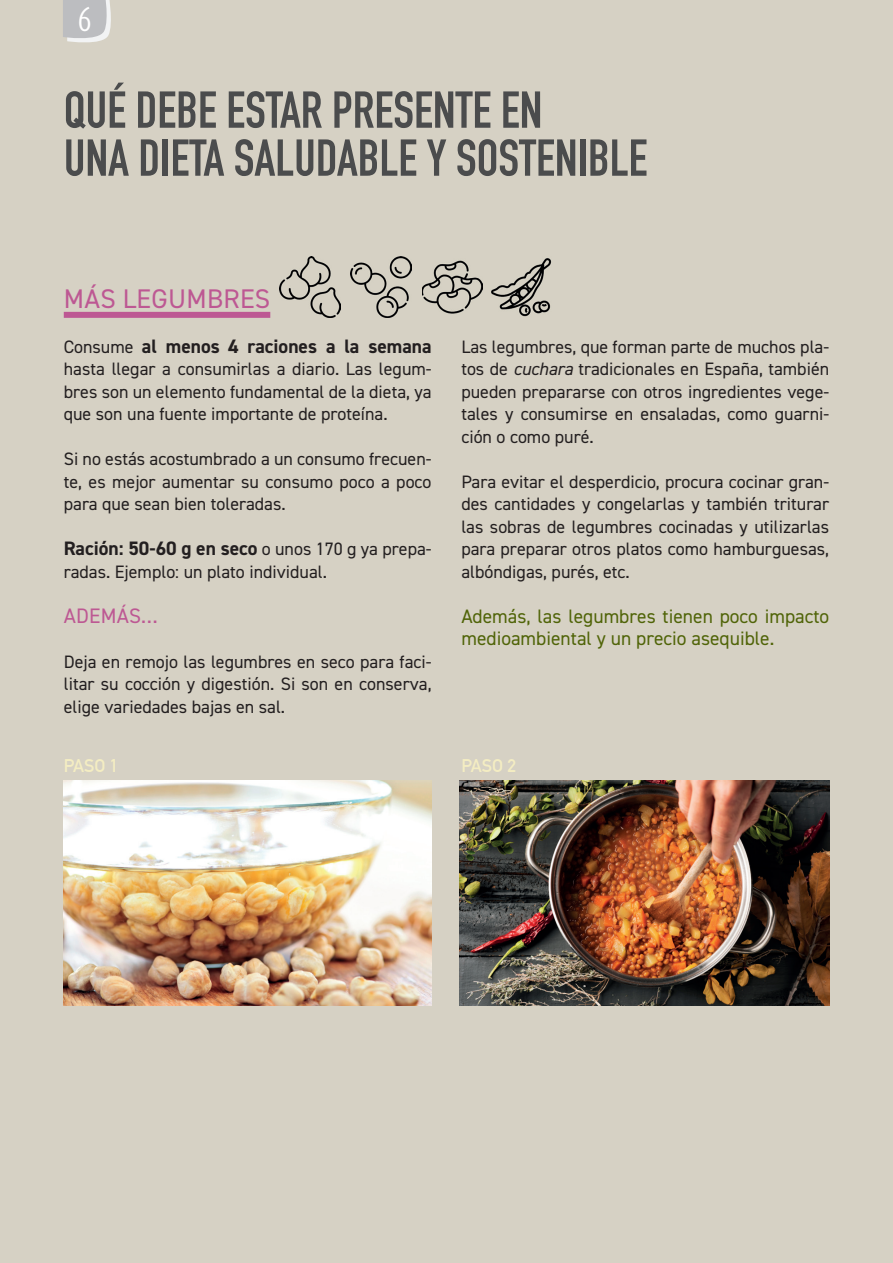
<style>
.page{position:relative;width:893px;height:1263px;background:#d6d1c4}
.page>*{position:absolute;margin:0;border:0;box-sizing:border-box;transform-origin:0 0}
.t1{font:700 51px/48px "DIN Condensed";color:#4b4c4d}
.t2{font:28.5px "Dax Compact Pro";color:#fff}
.t3{font:27px "DIN2014";letter-spacing:.01em;color:#bd5893}
.t4{font:21px "DIN2014";letter-spacing:.01em;color:#bd5893}
.t5{font:19.5px/22.5px "DIN2014";color:#506408}
.t6{font:700 19.5px "DIN2014";color:#231f20}
.t7{font:18px/22.5px "DIN2014";color:#231f20;text-align:justify}
.t8{font:700 18px "DIN Alternate";color:#f4edc2}
.s1{font-weight:400;font-size:18px}
.s2{font-style:italic}
</style>
<div class="page">
<svg style="left:63px;top:0;width:48px;height:43px;background:#c6c7c8"></svg>
<div style="left:64px;top:312px;width:206px;height:6px;background:#bd5893"></div>
<img style="left:64px;top:780px;width:368px;height:225px">
<img style="left:459px;top:780px;width:370px;height:225px">
<img style="left:280px;top:257px;width:60px;height:60px">
<img style="left:351px;top:257px;width:60px;height:60px">
<img style="left:422px;top:260px;width:61px;height:54px">
<img style="left:491px;top:258px;width:60px;height:59px">
<h2 class="t2" style="left:78px;top:1px;width:15px">6</h2>
<h1 class="t1" style="left:64px;top:86px;width:585px">QUÉ DEBE ESTAR PRESENTE EN<br>UNA DIETA SALUDABLE Y SOSTENIBLE</h1>
<h3 class="t3" style="left:64px;top:281px;width:208px">MÁS LEGUMBRES</h3>
<p class="t6" style="left:64px;top:333px;width:369px"><span class="s1">Consume</span> al menos 4 raciones a la semana</p>
<p class="t7" style="left:64px;top:357px;width:369px">hasta llegar a consumirlas a diario. Las legum&shy;bres son un elemento fundamental de la dieta, ya que son una fuente importante de proteína.</p>
<p class="t7" style="left:64px;top:447px;width:369px">Si no estás acostumbrado a un consumo frecuen&shy;te, es mejor aumentar su consumo poco a poco para que sean bien toleradas.</p>
<p class="t6" style="left:64px;top:535px;width:369px">Ración: 50-60 g en seco <span class="s1">o unos 170 g ya prepa-</span></p>
<p class="t7" style="left:64px;top:560px;width:265px">radas. Ejemplo: un plato individual.</p>
<p class="t4" style="left:64px;top:602px;width:95px">ADEMÁS…</p>
<p class="t7" style="left:64px;top:650px;width:369px">Deja en remojo las legumbres en seco para faci&shy;litar su cocción y digestión. Si son en conserva, elige variedades bajas en sal.</p>
<p class="t7" style="left:461px;top:335px;width:369px">Las legumbres, que forman parte de muchos pla&shy;tos de <span class="s2">cuchara</span> tradicionales en España, también pueden prepararse con otros ingredientes vege&shy;tales y consumirse en ensaladas, como guarni&shy;ción o como puré.</p>
<p class="t7" style="left:461px;top:470px;width:369px">Para evitar el desperdicio, procura cocinar gran&shy;des cantidades y congelarlas y también triturar las sobras de legumbres cocinadas y utilizarlas para preparar otros platos como hamburguesas, albóndigas, purés, etc.</p>
<p class="t5" style="left:461px;top:604px;width:369px">Además, las legumbres tienen poco impacto medioambiental y un precio asequible.</p>
<p class="t8" style="left:64px;top:751px;width:56px">PASO 1</p>
<p class="t8" style="left:461px;top:751px;width:56px">PASO 2</p>
</div>
